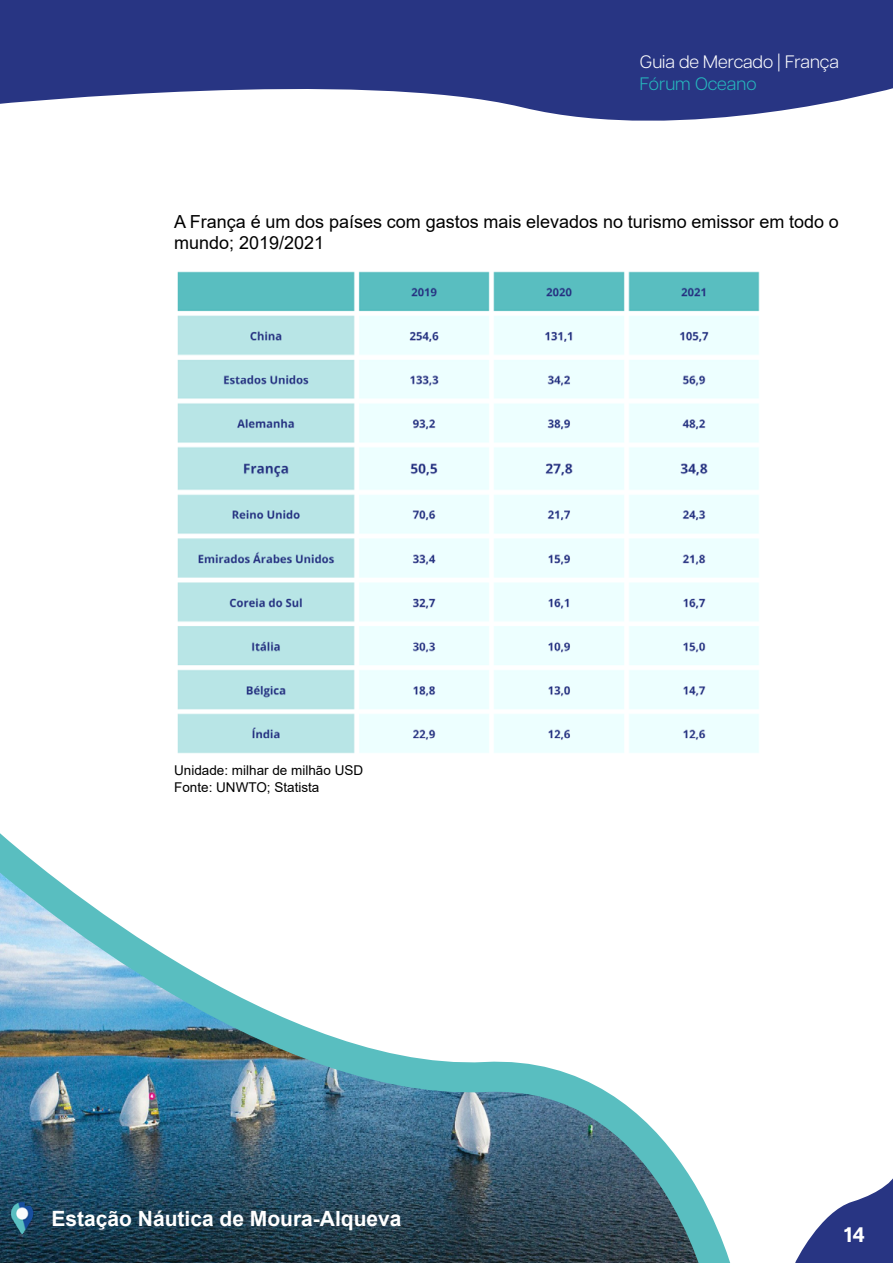
<style>
.page{position:relative;width:893px;height:1263px;background:#fff}
.page>*{position:absolute;margin:0;border:0;box-sizing:border-box;transform-origin:0 0}
.t1{font:700 21px "Arial";color:#fff}
.t2{font:700 21px "Articulat CF";color:#fff}
.t3{font:18px/21.6px "Arial";color:#000}
.t4{font:300 18px "Articulat CF";color:#fff}
.t5{font:300 18px "Articulat CF";color:#26b7bd}
.t6{font:13.5px/16.2px "Arial";color:#000}
</style>
<div class="page">
<svg style="left:795px;top:1178px;width:98px;height:85px"></svg>
<svg style="left:0;top:0;width:893px;height:121px;fill:#283583"></svg>
<img style="left:177px;top:271px;width:583px;height:483px">
<img style="left:0;top:833px;width:731px;height:430px">
<img style="left:1px;top:1201px;width:44px;height:37px">
<p class="t4" style="left:640px;top:49px;width:201px">Guia de Mercado | França</p>
<p class="t5" style="left:640px;top:71px;width:118px">Fórum Oceano</p>
<p class="t3" style="left:174px;top:211px;width:666px">A França é um dos países com gastos mais elevados no turismo emissor em todo o mundo; 2019/2021</p>
<p class="t6" style="left:174px;top:762px;width:191px">Unidade: milhar de milhão USD<br>Fonte: UNWTO; Statista</p>
<p class="t1" style="left:51px;top:1204px;width:352px">Estação Náutica de Moura-Alqueva</p>
<p class="t2" style="left:844px;top:1219px;width:22px">14</p>
</div>
